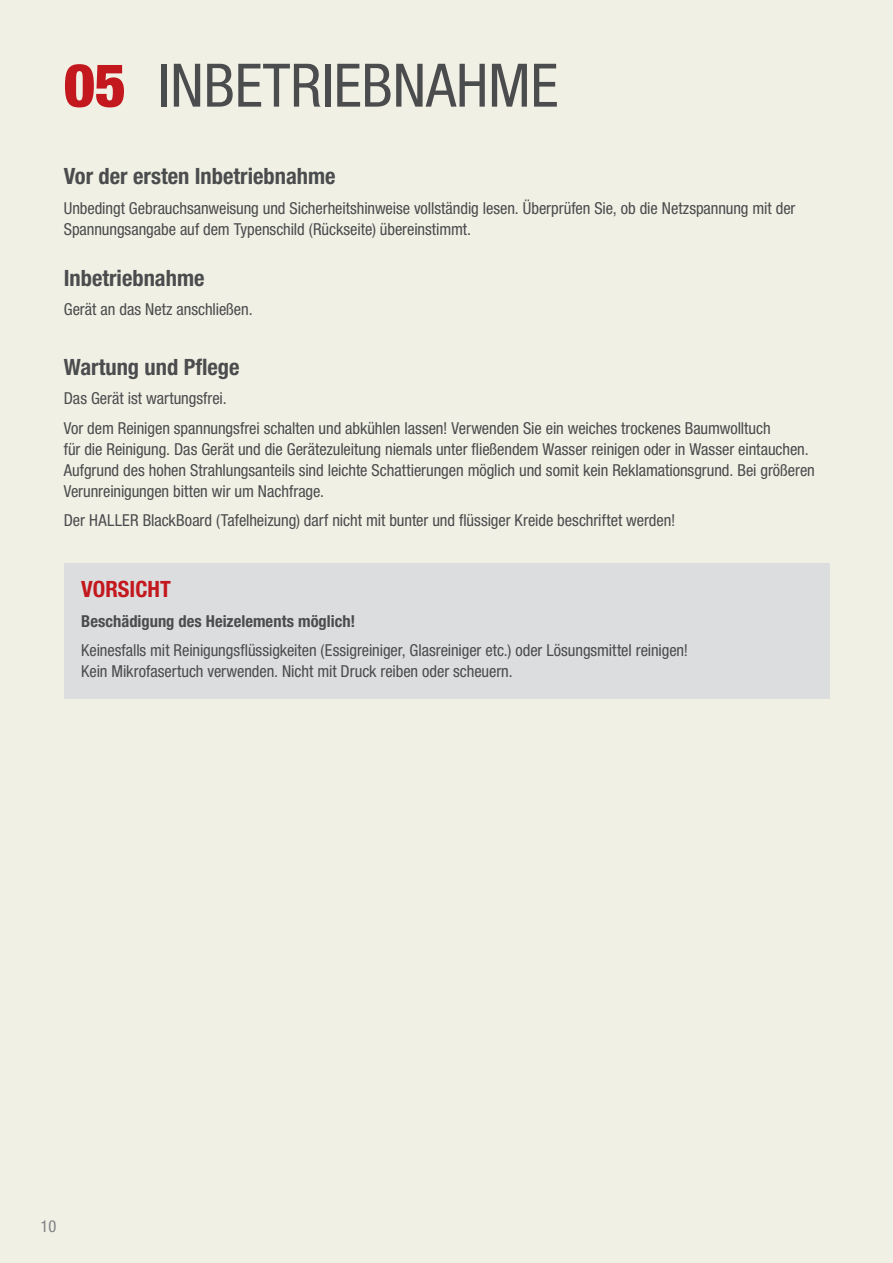
<style>
.page{position:relative;width:893px;height:1263px;background:#f0f0e5}
.page>*{position:absolute;margin:0;border:0;box-sizing:border-box;transform-origin:0 0}
.t1{font:condensed 60px "Helvetica Neue LT Std";color:#4b4c4d}
.t2{font:700 condensed 22.5px "Helvetica Neue LT Std";color:#4b4c4d}
.t3{font:700 condensed 22.5px "Helvetica Neue LT Std";color:#c2181e}
.t4{font:condensed 16.5px/21px "Helvetica Neue LT Std";letter-spacing:-.005em;color:#4b4c4d}
.t5{font:700 condensed 16.5px "Helvetica Neue LT Std";color:#4b4c4d}
.t6{font:condensed 16.5px "Helvetica Neue LT Std";color:#808285}
.s1{font-weight:900;color:#c2181e}
</style>
<div class="page">
<div style="left:64px;top:563px;width:765px;height:135px;background:#dcdddf"></div>
<h1 class="t1" style="left:64px;top:51px;width:496px"><span class="s1">05</span> INBETRIEBNAHME</h1>
<h2 class="t2" style="left:64px;top:162px;width:273px">Vor der ersten Inbetriebnahme</h2>
<p class="t4" style="left:64px;top:197px;width:733px">Unbedingt Gebrauchsanweisung und Sicherheitshinweise vollständig lesen. Überprüfen Sie, ob die Netzspannung mit der<br>Spannungsangabe auf dem Typenschild (Rückseite) übereinstimmt.</p>
<h2 class="t2" style="left:64px;top:264px;width:142px">Inbetriebnahme</h2>
<p class="t4" style="left:64px;top:299px;width:190px">Gerät an das Netz anschließen.</p>
<h2 class="t2" style="left:64px;top:353px;width:177px">Wartung und Pflege</h2>
<p class="t4" style="left:64px;top:383px;width:708px;line-height:29.5px">Das Gerät ist wartungsfrei.<br>Vor dem Reinigen spannungsfrei schalten und abkühlen lassen! Verwenden Sie ein weiches trockenes Baumwolltuch</p>
<p class="t4" style="left:64px;top:438px;width:753px">für die Reinigung. Das Gerät und die Gerätezuleitung niemals unter fließendem Wasser reinigen oder in Wasser eintauchen.<br>Aufgrund des hohen Strahlungsanteils sind leichte Schattierungen möglich und somit kein Reklamationsgrund. Bei größeren<br>Verunreinigungen bitten wir um Nachfrage.</p>
<p class="t4" style="left:64px;top:510px;width:613px">Der HALLER BlackBoard (Tafelheizung) darf nicht mit bunter und flüssiger Kreide beschriftet werden!</p>
<h2 class="t3" style="left:81px;top:576px;width:91px">VORSICHT</h2>
<p class="t5" style="left:81px;top:611px;width:275px">Beschädigung des Heizelements möglich!</p>
<p class="t4" style="left:81px;top:640px;width:608px">Keinesfalls mit Reinigungsflüssigkeiten (Essigreiniger, Glasreiniger etc.) oder Lösungsmittel reinigen!<br>Kein Mikrofasertuch verwenden. Nicht mit Druck reiben oder scheuern.</p>
<p class="t6" style="left:41px;top:1217px;width:17px">10</p>
</div>
